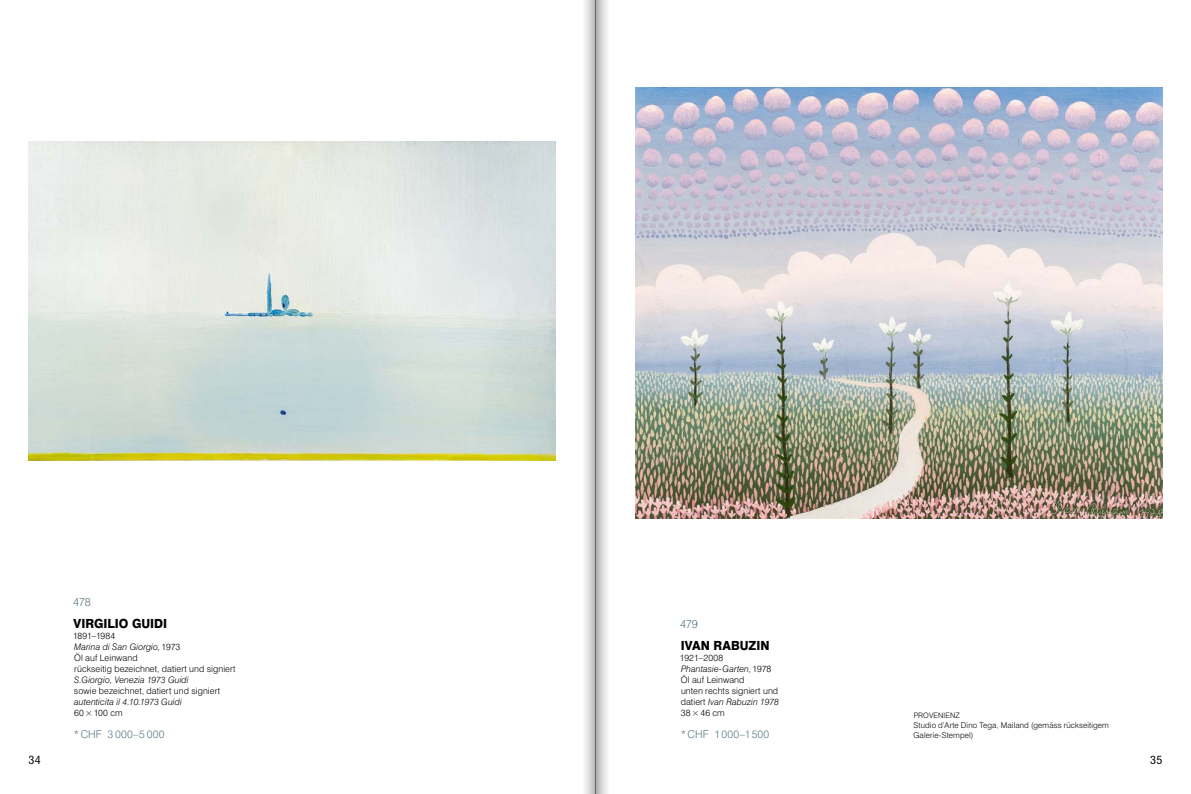
<style>
.page{position:relative;width:1191px;height:794px;background:#fff}
.page>*{position:absolute;margin:0;border:0;box-sizing:border-box;transform-origin:0 0}
.t1{font:800 12.6px "Swiss 721 BT";color:#000;scale:.95 1}
.t2{font:300 11.5px "Swiss 721 BT";letter-spacing:-.025em;color:#5e7b87}
.t3{font:condensed 11px "Swiss 721 BT";color:#000;scale:1.1 1}
.t4{font:300 10.8px "Swiss 721 BT";letter-spacing:.025em;color:#5e7b87}
.t5{font:300 9px/11px "Swiss 721 BT";letter-spacing:.01em;color:#000}
.t6{font:italic 300 9px "Swiss 721 BT";letter-spacing:.005em;color:#000}
.t7{font:300 8px/10px "Swiss 721 BT";letter-spacing:.015em;color:#000}
.t8{font:300 7.5px "Swiss 721 BT";letter-spacing:.015em;color:#000}
.s1{font-style:italic}
</style>
<div class="page">
<img style="left:635px;top:87px;width:527px;height:431px">
<img style="left:28px;top:142px;width:528px;height:318px">
<svg style="left:585px;top:0;width:10px;height:794px;background:#d6d7d7"></svg>
<svg style="left:595px;top:0;width:12px;height:794px;background:#c1c2c2"></svg>
<p class="t2" style="left:73px;top:595px;width:19px">478</p>
<h1 class="t1" style="left:74px;top:615px;width:100px">VIRGILIO GUIDI</h1>
<p class="t5" style="left:73px;top:630px;width:164px">1891–1984<br><span class="s1">Marina di San Giorgio,</span>1973<br>Öl auf Leinwand<br>rückseitig bezeichnet, datiert und signiert</p>
<p class="t6" style="left:74px;top:674px;width:116px">S.Giorgio, Venezia 1973 Guidi</p>
<p class="t5" style="left:74px;top:685px;width:148px">sowie bezeichnet, datiert und signiert</p>
<p class="t6" style="left:74px;top:696px;width:109px">autenticita il 4.10.1973 Guidi</p>
<p class="t5" style="left:74px;top:707px;width:50px">60×100 cm</p>
<p class="t4" style="left:74px;top:727px;width:92px">*CHF 3 000–5 000</p>
<p class="t2" style="left:680px;top:617px;width:19px">479</p>
<h1 class="t1" style="left:681px;top:637px;width:95px">IVAN RABUZIN</h1>
<p class="t5" style="left:680px;top:652px;width:100px">1921–2008<br><span class="s1">Phantasie-Garten,</span>1978<br>Öl auf Leinwand<br>unten rechts signiert und datiert <span class="s1">Ivan Rabuzin 1978<br></span>38×46 cm</p>
<p class="t4" style="left:681px;top:727px;width:90px">*CHF 1000–1500</p>
<p class="t8" style="left:913px;top:710px;width:47px">PROVENIENZ</p>
<p class="t7" style="left:913px;top:720px;width:197px">Studio d’Arte Dino Tega, Mailand (gemäss rückseitigem<br>Galerie-Stempel)</p>
<p class="t3" style="left:28px;top:753px;width:13px">34</p>
<p class="t3" style="left:1150px;top:753px;width:13px">35</p>
</div>
